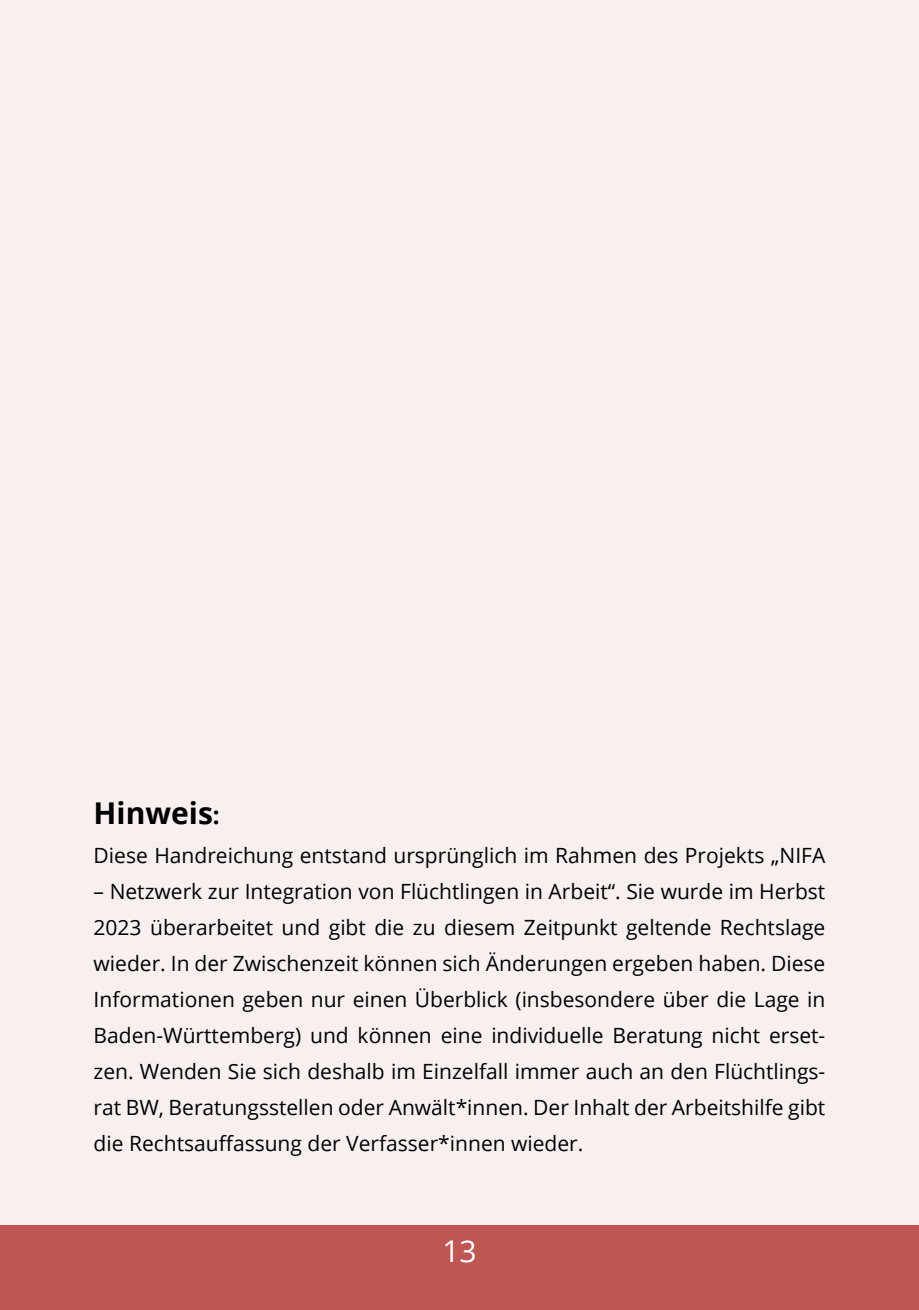
<style>
.page{position:relative;width:919px;height:1310px;background:#fff}
.page>*{position:absolute;margin:0;border:0;box-sizing:border-box;transform-origin:0 0}
.stp-text-klein{font:700 30px "Open Sans";color:#000}
.t1{font:30px "Open Sans";color:#fff}
.stp-text-klein-2{font:21px/36px "Open Sans";color:#000;text-align:justify}
.s1{font-size:24px}
</style>
<div class="page">
<div style="left:0;top:0;width:918px;height:1310px;background:#f8f0ef"></div>
<div style="left:0;top:1225px;width:918px;height:85px;background:#be5654"></div>
<p class="stp-text-klein" style="left:94px;top:792px;width:128px">Hinweis<span class="s1">:</span></p>
<p class="stp-text-klein-2" style="left:94px;top:836px;width:733px">Diese Handreichung entstand ursprünglich im Rahmen des Projekts „NIFA</p>
<p class="stp-text-klein-2" style="left:94px;top:872px;width:733px">– Netzwerk zur Integration von Flüchtlingen in Arbeit“. Sie wurde im Herbst 2023 überarbeitet und gibt die zu diesem Zeitpunkt geltende Rechtslage wieder. In der Zwischenzeit können sich Änderungen ergeben haben. Diese Informationen geben nur einen Überblick (insbesondere über die Lage in Baden-Württemberg) und können eine individuelle Beratung nicht erset&shy;zen. Wenden Sie sich deshalb im Einzelfall immer auch an den Flüchtlings&shy;rat BW, Beratungsstellen oder Anwält*innen. Der Inhalt der Arbeitshilfe gibt die Rechtsauffassung der Verfasser*innen wieder.</p>
<h1 class="t1" style="left:442px;top:1231px;width:36px">13</h1>
</div>
